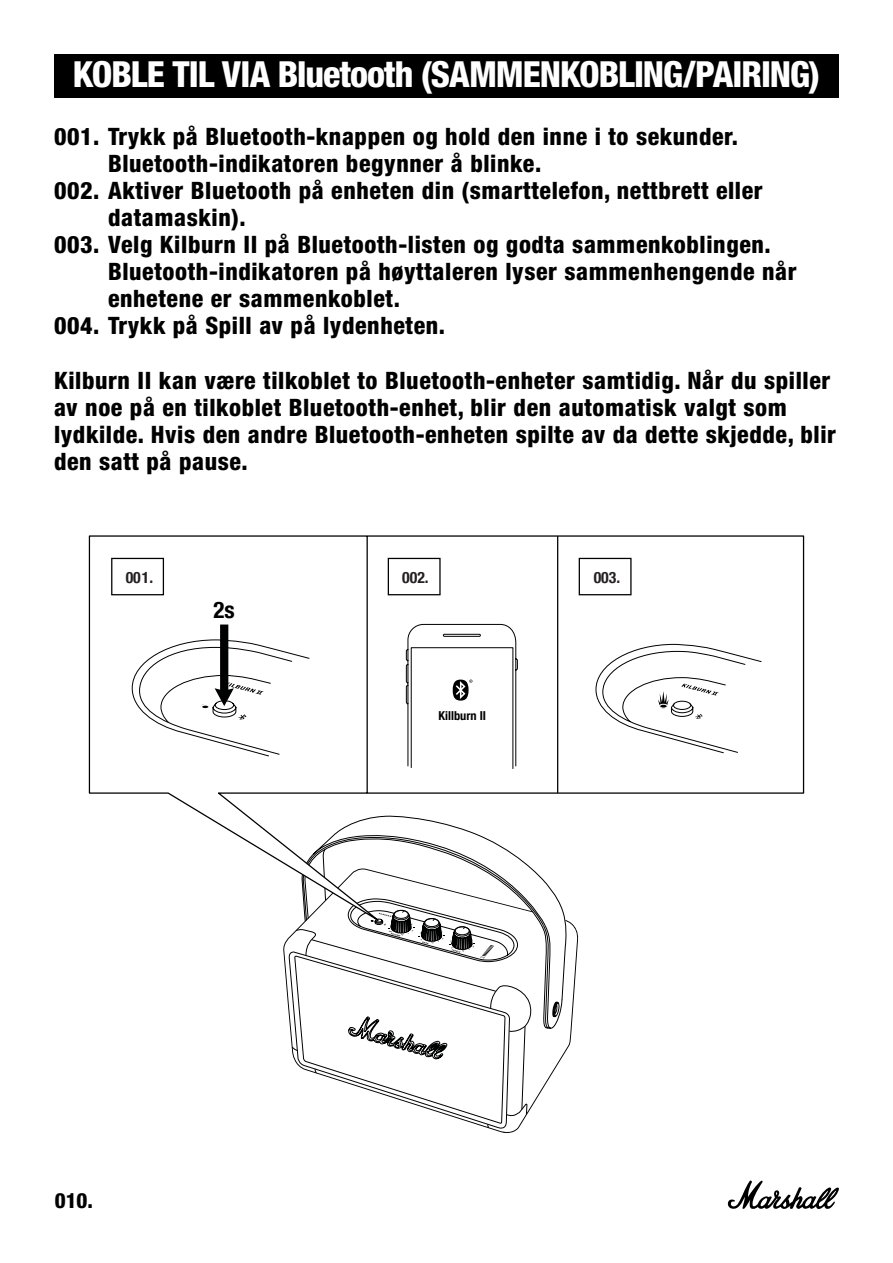
<style>
.page{position:relative;width:893px;height:1263px;background:#fff}
.page>*{position:absolute;margin:0;border:0;box-sizing:border-box;transform-origin:0 0}
.t1{font:800 condensed 36px "Helvetica Neue LT Pro";letter-spacing:-.03em;color:#fff}
.t2{font:800 condensed 24px/27px "Helvetica Neue LT Pro";letter-spacing:.025em;color:#000}
.t3{font:700 condensed 23.1px "Helvetica Neue";color:#000101}
.t4{font:800 condensed 21px "Helvetica Neue LT Std";color:#000}
.t5{font:700 condensed 15.75px "Helvetica Neue";color:#241f21}
.t6{font:700 condensed 12.3px "Helvetica Neue";color:#000101}
.s1{font-family:"Helvetica Neue LT Std"}
</style>
<div class="page">
<svg style="left:727px;top:1180px;width:112px;height:29px"></svg>
<div style="left:54px;top:54px;width:785px;height:44px;background:#000"></div>
<svg style="left:283px;top:932px;width:296px;height:201px"></svg>
<svg style="left:518px;top:932px;width:45px;height:196px"></svg>
<svg style="left:289px;top:932px;width:229px;height:199px"></svg>
<svg style="left:88px;top:535px;width:717px;height:397px"></svg>
<div style="left:111px;top:558px;width:53px;height:37px;border:1px solid #000101"></div>
<div style="left:388px;top:558px;width:53px;height:37px;border:1px solid #000101"></div>
<div style="left:579px;top:558px;width:53px;height:37px;border:1px solid #000101"></div>
<svg style="left:131px;top:624px;width:179px;height:133px"></svg>
<div style="left:200px;top:704px;width:10px;height:6px;border:2px solid #fff;border-radius:50%"></div>
<hr style="left:557px;top:536px;width:1px;height:256px;background:#000101">
<svg style="left:405px;top:623px;width:113px;height:146px"></svg>
<svg style="left:595px;top:644px;width:167px;height:110px"></svg>
<h1 class="t1" style="left:73px;top:52px;width:749px">KOBLE TIL VIA Bluetooth (SAMMENKOBLING/PAIRING)</h1>
<p class="t2" style="left:54px;top:123px;width:686px"><span class="s1">001.</span> Trykk på Bluetooth-knappen og hold den inne i to sekunder.</p>
<p class="t2" style="left:108px;top:150px;width:435px">Bluetooth-indikatoren begynner å blinke.</p>
<p class="t2" style="left:54px;top:177px;width:710px"><span class="s1">002.</span> Aktiver Bluetooth på enheten din (smarttelefon, nettbrett eller</p>
<p class="t2" style="left:108px;top:204px;width:139px">datamaskin).</p>
<p class="t2" style="left:54px;top:231px;width:718px"><span class="s1">003.</span> Velg Kilburn II på Bluetooth-listen og godta sammenkoblingen.</p>
<p class="t2" style="left:108px;top:258px;width:690px">Bluetooth-indikatoren på høyttaleren lyser sammenhengende når</p>
<p class="t2" style="left:108px;top:285px;width:293px">enhetene er sammenkoblet.</p>
<p class="t2" style="left:54px;top:312px;width:393px"><span class="s1">004.</span> Trykk på Spill av på lydenheten.</p>
<p class="t2" style="left:54px;top:366px;width:784px">Kilburn II kan være tilkoblet to Bluetooth-enheter samtidig. Når du spiller av noe på en tilkoblet Bluetooth-enhet, blir den automatisk valgt som lydkilde. Hvis den andre Bluetooth-enheten spilte av da dette skjedde, blir den satt på pause.</p>
<p class="t5" style="left:126px;top:564px;width:29px">001.</p>
<p class="t5" style="left:402px;top:564px;width:28px">002.</p>
<p class="t5" style="left:594px;top:564px;width:28px">003.</p>
<p class="t3" style="left:213px;top:590px;width:23px">2s</p>
<p class="t4" style="left:55px;top:1187px;width:40px">010.</p>
<p class="t6" style="left:439px;top:705px;width:49px">Killburn II</p>
</div>
